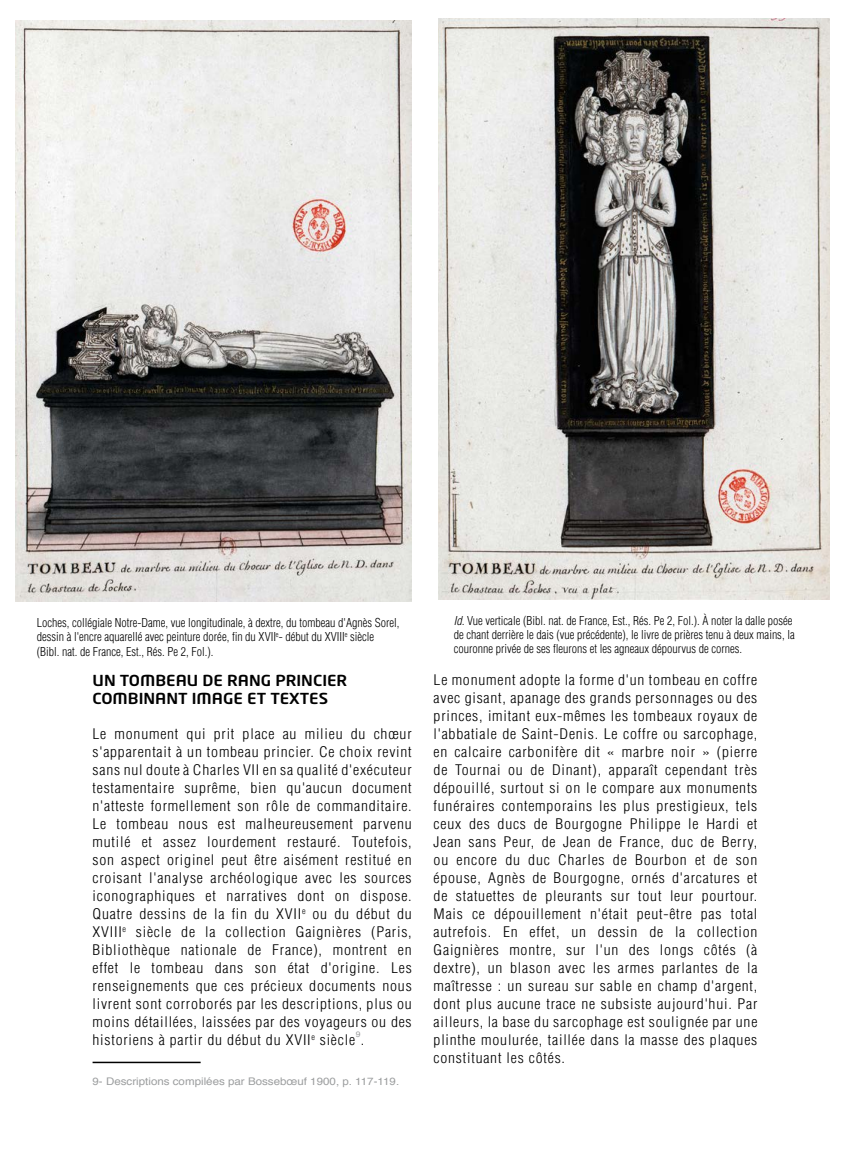
<style>
.page{position:relative;width:851px;height:1149px;background:#fff}
.page>*{position:absolute;margin:0;border:0;box-sizing:border-box;transform-origin:0 0}
.t1{font:500 15px/18px "Neo Tech Alt";color:#000;scale:1.1 1}
.t2{font:300 condensed 14.25px/18px "Helvetica";letter-spacing:.05em;color:#000;text-align:justify;scale:1.1 1}
.t3{font:300 condensed 12px/14.4px "Helvetica";color:#000}
.t4{font:10.5px "Helvetica";color:#9c9e9f;scale:1.1 1}
.t5{font:7.8px "Helvetica";color:#9c9e9f;scale:1.1 1}
.s1{font-style:italic}
</style>
<div class="page">
<hr style="left:93px;top:1061px;width:108px;height:1px;background:#000">
<img style="left:438px;top:19px;width:391px;height:580px">
<img style="left:15px;top:21px;width:396px;height:580px">
<p class="t3" style="left:37px;top:615px;width:364px">Loches, collégiale Notre-Dame, vue longitudinale, à dextre, du tombeau d'Agnès Sorel, dessin à l'encre aquarellé avec peinture dorée, fin du XVII<sup>e</sup>- début du XVIII<sup>e</sup> siècle (Bibl. nat. de France, Est., Rés. Pe 2, Fol.).</p>
<p class="t3" style="left:454px;top:612px;width:342px"><span class="s1">Id.</span> Vue verticale (Bibl. nat. de France, Est., Rés. Pe 2, Fol.). À noter la dalle posée de chant derrière le dais (vue précédente), le livre de prières tenu à deux mains, la couronne privée de ses fleurons et les agneaux dépourvus de cornes.</p>
<p class="t1" style="left:93px;top:670px;width:233px">UN TOMBEAU DE RANG PRINCIER<br>COMBINANT IMAGE ET TEXTES</p>
<p class="t2" style="left:93px;top:724px;width:292px">Le monument qui prit place au milieu du chœur s'apparentait à un tombeau princier. Ce choix revint sans nul doute à Charles VII en sa qualité d'exécuteur testamentaire suprême, bien qu'aucun document n'atteste formellement son rôle de commanditaire.<br>Le tombeau nous est malheureusement parvenu mutilé et assez lourdement restauré. Toutefois, son aspect originel peut être aisément restitué en croisant l'analyse archéologique avec les sources iconographiques et narratives dont on dispose.<br>Quatre dessins de la fin du XVII<sup>e</sup> ou du début du XVIII<sup>e</sup> siècle de la collection Gaignières (Paris, Bibliothèque nationale de France), montrent en effet le tombeau dans son état d'origine. Les renseignements que ces précieux documents nous livrent sont corroborés par les descriptions, plus ou moins détaillées, laissées par des voyageurs ou des historiens à partir du début du XVII<sup>e</sup> siècle .</p>
<p class="t5" style="left:356px;top:1028px;width:6px">9</p>
<p class="t4" style="left:93px;top:1072px;width:280px">9- Descriptions compilées par Bossebœuf 1900, p. 117-119.</p>
<p class="t2" style="left:433px;top:670px;width:296px">Le monument adopte la forme d'un tombeau en coffre avec gisant, apanage des grands personnages ou des princes, imitant eux-mêmes les tombeaux royaux de l'abbatiale de Saint-Denis. Le coffre ou sarcophage, en calcaire carbonifère dit « marbre noir » (pierre de Tournai ou de Dinant), apparaît cependant très dépouillé, surtout si on le compare aux monuments funéraires contemporains les plus prestigieux, tels ceux des ducs de Bourgogne Philippe le Hardi et Jean sans Peur, de Jean de France, duc de Berry, ou encore du duc Charles de Bourbon et de son épouse, Agnès de Bourgogne, ornés d'arcatures et de statuettes de pleurants sur tout leur pourtour.<br>Mais ce dépouillement n'était peut-être pas total autrefois. En effet, un dessin de la collection Gaignières montre, sur l'un des longs côtés (à dextre), un blason avec les armes parlantes de la maîtresse : un sureau sur sable en champ d'argent, dont plus aucune trace ne subsiste aujourd'hui. Par ailleurs, la base du sarcophage est soulignée par une plinthe moulurée, taillée dans la masse des plaques constituant les côtés.</p>
</div>
